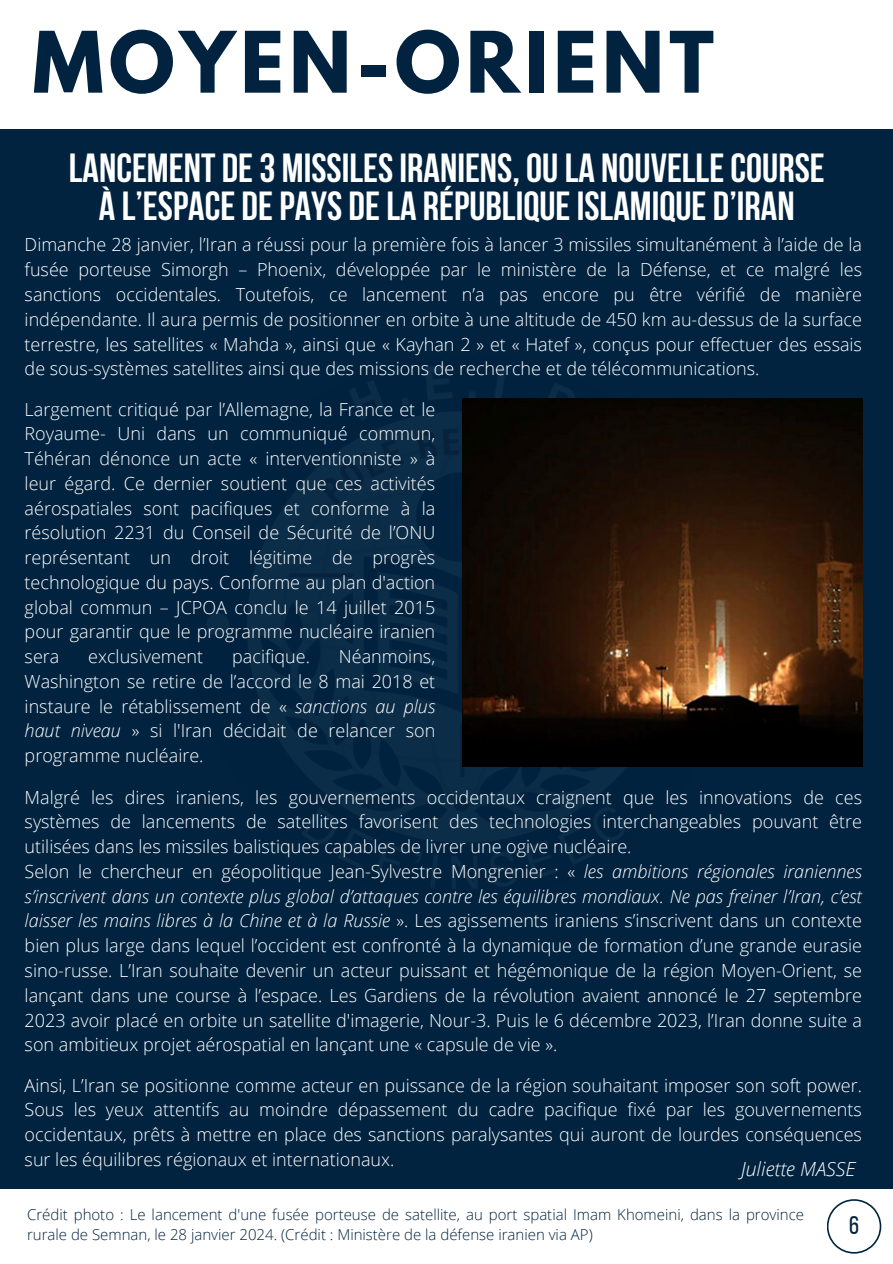
<style>
.page{position:relative;width:893px;height:1264px;background:#fff}
.page>*{position:absolute;margin:0;border:0;box-sizing:border-box;transform-origin:0 0}
.t1{font:700 75px "League Spartan";letter-spacing:.07em;color:#01233f}
.t2{font:700 40.5px/38.2px "Bebas Neue";color:#fff;text-align:center}
.t3{font:25.5px "Bebas Neue";color:#01233f}
.t4{font:italic 300 19.5px "Open Sans";color:#fff}
.t5{font:300 18px/24.8px "Open Sans";color:#fff;text-align:justify}
.t6{font:300 15px/20.2px "Open Sans";color:#01233f}
.s1{font-style:italic}
</style>
<div class="page">
<div style="left:0;top:0;width:892px;height:1263px;background:#01233f"></div>
<img style="left:207px;top:366px;width:530px;height:522px">
<div style="left:0;top:0;width:892px;height:128px;background:#fff"></div>
<div style="left:0;top:1188px;width:892px;height:75px;background:#fff"></div>
<svg style="left:827px;top:1199px;width:54px;height:54px"></svg>
<img style="left:463px;top:398px;width:399px;height:368px">
<h1 class="t1" style="left:33px;top:25px;width:682px">MOYEN-ORIENT</h1>
<p class="t2" style="left:69px;top:152px;width:757px">LANCEMENT DE3 MISSILESIRANIENS,OULA NOUVELLECOURSE<br>À L’ESPACE DE PAYS DE LA RÉPUBLIQUE ISLAMIQUE D’IRAN</p>
<p class="t5" style="left:25px;top:232px;width:838px">Dimanche 28 janvier, l’Iran a réussi pour la première fois à lancer 3 missiles simultanément à l’aide de la fusée porteuse Simorgh – Phoenix, développée par le ministère de la Défense, et ce malgré les sanctions occidentales. Toutefois, ce lancement n’a pas encore pu être vérifié de manière indépendante. Il aura permis de positionner en orbite à une altitude de 450 km au-dessus de la surface terrestre, les satellites « Mahda », ainsi que « Kayhan 2 » et « Hatef », conçus pour effectuer des essais de sous-systèmes satellites ainsi que des missions de recherche et de télécommunications.</p>
<h3 class="t5" style="left:25px;top:396px;width:412px">Largement critiqué par l’Allemagne, la France et le Royaume- Uni dans un communiqué commun, Téhéran dénonce un acte « interventionniste » à leur égard. Ce dernier soutient que ces activités aérospatiales sont pacifiques et conforme à la résolution 2231 du Conseil de Sécurité de l’ONU représentant un droit légitime de progrès technologique du pays. Conforme au plan d'action global commun – JCPOA conclu le 14 juillet 2015 pour garantir que le programme nucléaire iranien sera</h3>
<h3 class="t5" style="left:25px;top:644px;width:412px;text-indent:314px">Néanmoins, Washington se retire de l’accord le 8 mai 2018 et instaure le rétablissement de « <span class="s1">sanctions au plus haut niveau</span> » si l'Iran décidait de relancer son programme nucléaire.</h3>
<h3 class="t5" style="left:25px;top:784px;width:838px;text-align:left">Malgré les dires iraniens, les gouvernements occidentaux craignent que les innovations de ces systèmes de lancements de satellites favorisent des technologies interchangeables pouvant être utilisées dans les missiles balistiques capables de livrer une ogive nucléaire.<br>Selon le chercheur en géopolitique Jean-Sylvestre Mongrenier : « <span class="s1">les ambitions régionales iraniennes s’inscrivent dans un contexte plus global d’attaques contre les équilibres mondiaux. Ne pas freiner l’Iran, c’est laisser les mains libres à la Chine et à la Russie</span> ». Les agissements iraniens s’inscrivent dans un contexte bien plus large dans lequel l’occident est confronté à la dynamique de formation d’une grande eurasie sino-russe. L’Iran souhaite devenir un acteur puissant et hégémonique de la région Moyen-Orient, se lançant dans une course à l’espace. Les Gardiens de la révolution avaient annoncé le 27 septembre 2023 avoir placé en orbite un satellite d'imagerie, Nour-3. Puis le 6 décembre 2023, l’Iran donne suite a son ambitieux projet aérospatial en lançant une « capsule de vie ».</h3>
<h3 class="t5" style="left:25px;top:1072px;width:838px">Ainsi, L’Iran se positionne comme acteur en puissance de la région souhaitant imposer son soft power.<br>Sous les yeux attentifs au moindre dépassement du cadre pacifique fixé par les gouvernements occidentaux, prêts à mettre en place des sanctions paralysantes qui auront de lourdes conséquences sur les équilibres régionaux et internationaux.</h3>
<h3 class="t5" style="left:88px;top:644px;width:116px">exclusivement</h3>
<h3 class="t5" style="left:232px;top:644px;width:79px">pacifique.</h3>
<h3 class="t4" style="left:741px;top:1155px;width:116px">Juliette MASSE</h3>
<h3 class="t6" style="left:27px;top:1203px;width:778px">Crédit photo : Le lancement d'une fusée porteuse de satellite, au port spatial Imam Khomeini, dans la province rurale de Semnan, le 28 janvier 2024. (Crédit : Ministère de la défense iranien via AP)</h3>
<h2 class="t3" style="left:849px;top:1215px;width:11px">6</h2>
</div>
